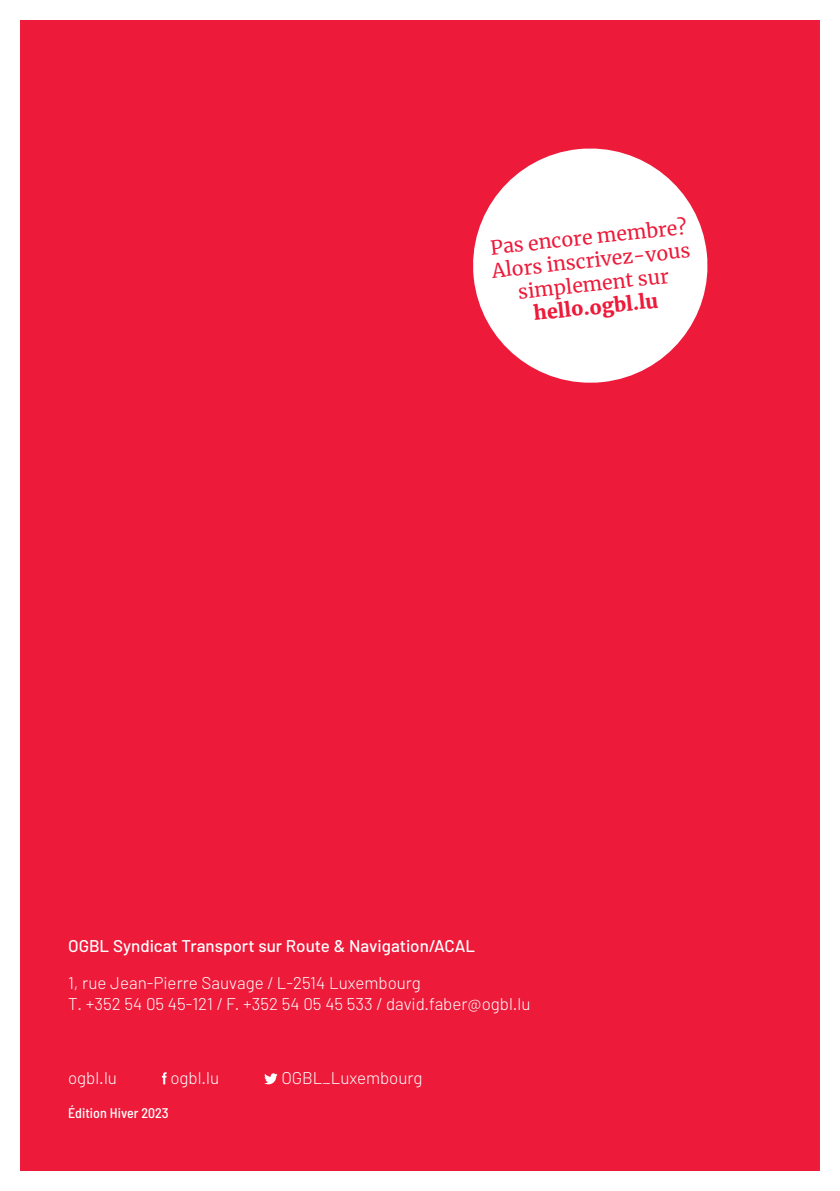
<style>
.page{position:relative;width:840px;height:1191px;background:#fff}
.page>*{position:absolute;margin:0;border:0;box-sizing:border-box;transform-origin:0 0}
.t1{font:19.4px/23.4px "Merriweather";color:#ed1a3a;text-align:center}
.A__ou_grand_Titre{font:300 17px/20.4px "Barlow";color:#fff}
.A__ou_grand_Titre-2{font:500 17px "Barlow";color:#fff}
.A__ou_grand_Titre-3{font:500 semi-condensed 14px "Barlow";color:#fff}
.s1{font-weight:900}
</style>
<div class="page">
<div style="left:20px;top:20px;width:800px;height:1151px;background:#ed1a3a"></div>
<svg style="left:162px;top:1072px;width:4px;height:12px"></svg>
<svg style="left:264px;top:1073px;width:13px;height:11px"></svg>
<svg style="left:466px;top:142px;width:247px;height:247px"></svg>
<p class="t1" style="left:488px;top:235px;width:200px;rotate:-6deg">Pas encore membre?<br>Alors inscrivez-vous simplement sur <span class="s1">hello.ogbl.lu</span></p>
<p class="A__ou_grand_Titre-2" style="left:68px;top:935px;width:408px">OGBL Syndicat Transport sur Route &amp; Navigation/ACAL</p>
<p class="A__ou_grand_Titre" style="left:68px;top:972px;width:463px">1, rue Jean-Pierre Sauvage / L-2514 Luxembourg<br>T. +352 54 05 45-121 / F. +352 54 05 45 533 / david.faber@ogbl.lu</p>
<p class="A__ou_grand_Titre" style="left:68px;top:1067px;width:50px">ogbl.lu</p>
<p class="A__ou_grand_Titre" style="left:170px;top:1067px;width:50px">ogbl.lu</p>
<p class="A__ou_grand_Titre" style="left:281px;top:1067px;width:143px">OGBL_Luxembourg</p>
<p class="A__ou_grand_Titre-3" style="left:68px;top:1104px;width:102px">Édition Hiver 2023</p>
</div>
